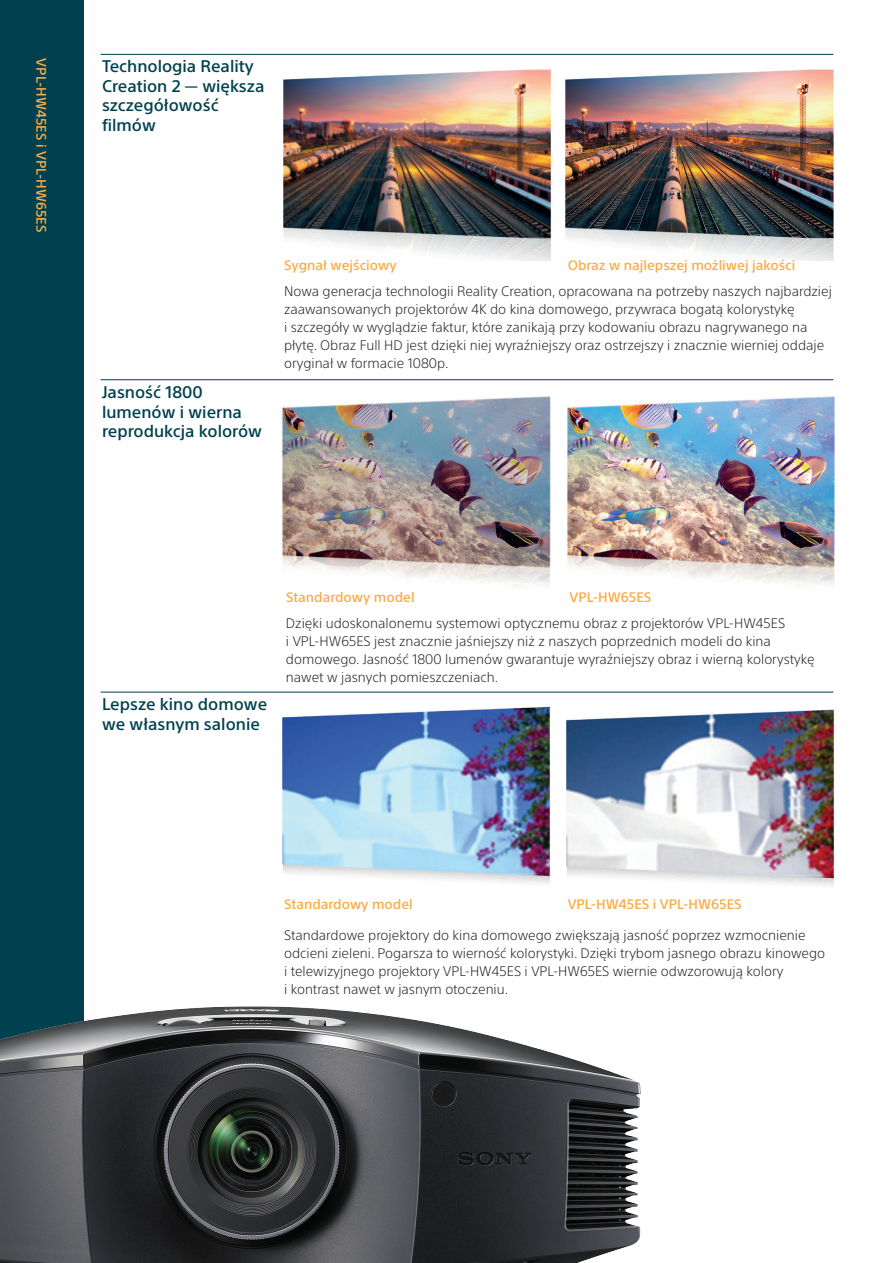
<style>
.page{position:relative;width:893px;height:1263px;background:#fff}
.page>*{position:absolute;margin:0;border:0;box-sizing:border-box;transform-origin:0 0}
.t1{font:500 16.5px/19.5px "SST Pro";color:#01414f}
.t2{font:300 13.5px/18px "SST Pro";color:#231f20}
.t3{font:500 13.5px "SST Pro";color:#faac47}
</style>
<div class="page">
<img style="left:565px;top:69px;width:269px;height:192px">
<img style="left:283px;top:69px;width:268px;height:192px">
<img style="left:282px;top:706px;width:269px;height:178px">
<img style="left:566px;top:709px;width:269px;height:177px">
<div style="left:0;top:0;width:83px;height:1263px;background:#01414f"></div>
<hr style="left:101px;top:379px;width:732px;height:1px;background:#01414f">
<hr style="left:101px;top:692px;width:732px;height:1px;background:#01414f">
<hr style="left:101px;top:54px;width:732px;height:1px;background:#01414f">
<img style="left:282px;top:396px;width:553px;height:190px">
<img style="left:0;top:969px;width:641px;height:294px">
<p class="t3" style="left:49px;top:58px;width:175px;rotate:90deg">VPL-HW45ES i VPL-HW65ES</p>
<p class="t1" style="left:102px;top:56px;width:164px">Technologia Reality<br>Creation 2 — większa szczegółowość filmów</p>
<p class="t1" style="left:102px;top:382px;width:161px">Jasność 1800 lumenów i wierna reprodukcja kolorów</p>
<p class="t3" style="left:284px;top:257px;width:114px">Sygnał wejściowy</p>
<p class="t3" style="left:568px;top:257px;width:229px">Obraz w najlepszej możliwej jakości</p>
<p class="t2" style="left:284px;top:282px;width:549px">Nowa generacja technologii Reality Creation, opracowana na potrzeby naszych najbardziej zaawansowanych projektorów 4K do kina domowego, przywraca bogatą kolorystykę<br>i szczegóły w wyglądzie faktur, które zanikają przy kodowaniu obrazu nagrywanego na płytę. Obraz Full HD jest dzięki niej wyraźniejszy oraz ostrzejszy i znacznie wierniej oddaje oryginał w formacie 1080p.</p>
<p class="t1" style="left:102px;top:694px;width:167px">Lepsze kino domowe we własnym salonie</p>
<p class="t3" style="left:286px;top:589px;width:130px">Standardowy model</p>
<p class="t3" style="left:570px;top:589px;width:83px">VPL-HW65ES</p>
<p class="t2" style="left:286px;top:614px;width:530px">Dzięki udoskonalonemu systemowi optycznemu obraz z projektorów VPL-HW45ES<br>i VPL-HW65ES jest znacznie jaśniejszy niż z naszych poprzednich modeli do kina domowego. Jasność 1800 lumenów gwarantuje wyraźniejszy obraz i wierną kolorystykę nawet w jasnych pomieszczeniach.</p>
<p class="t3" style="left:284px;top:896px;width:130px">Standardowy model</p>
<p class="t3" style="left:568px;top:896px;width:175px">VPL-HW45ES i VPL-HW65ES</p>
<p class="t2" style="left:284px;top:926px;width:543px">Standardowe projektory do kina domowego zwiększają jasność poprzez wzmocnienie odcieni zieleni. Pogarsza to wierność kolorystyki. Dzięki trybom jasnego obrazu kinowego i telewizyjnego projektory VPL-HW45ES i VPL-HW65ES wiernie odwzorowują kolory<br>i kontrast nawet w jasnym otoczeniu.</p>
</div>
